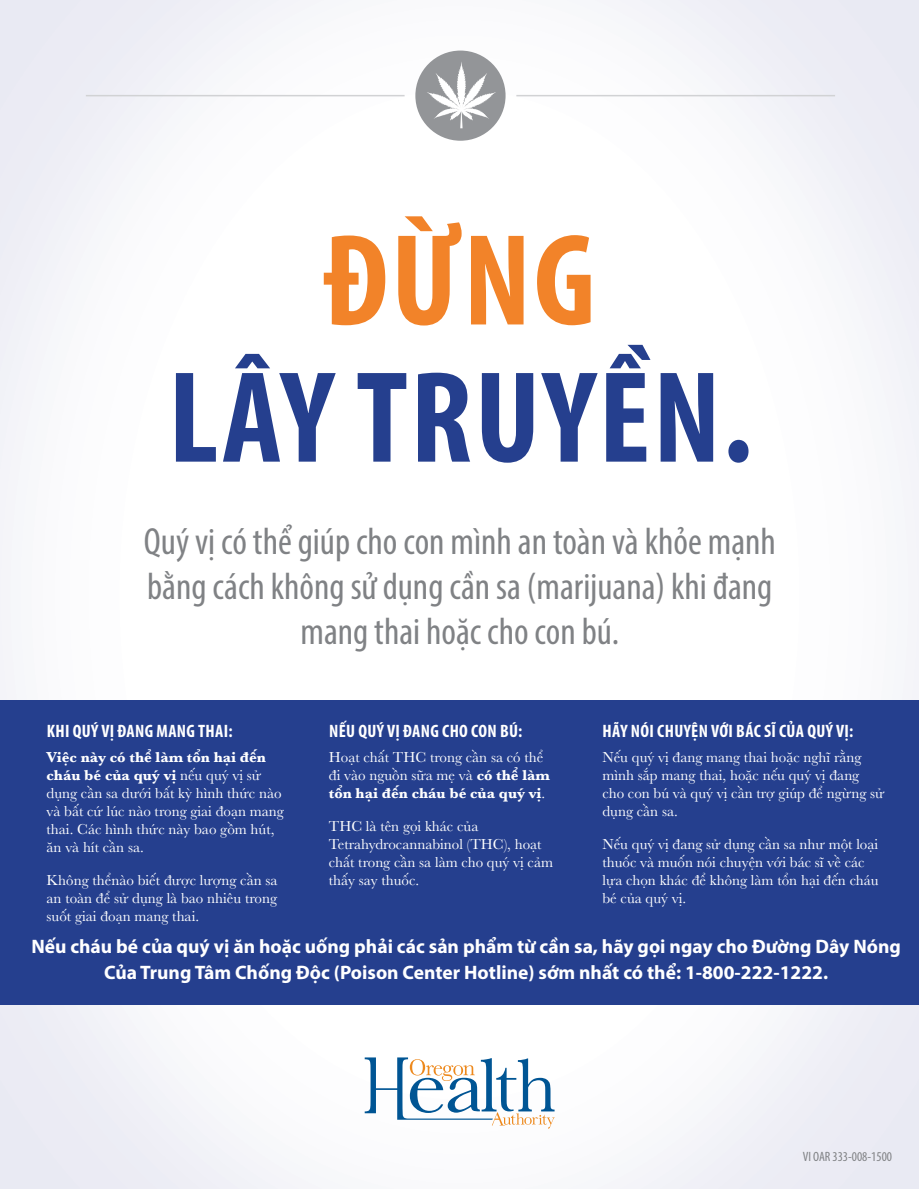
<style>
.page{position:relative;width:919px;height:1189px;background:#fff}
.page>*{position:absolute;margin:0;border:0;box-sizing:border-box;transform-origin:0 0}
.t1{font:700 condensed 131.32px/137.1px "Myriad Pro";letter-spacing:.02em;color:#253f8e;text-align:center}
.t2{font:condensed 37.95px/45.2px "Myriad Pro";color:#808285;text-align:center}
.t3{font:700 19.5px/25.5px "Myriad Pro";color:#fff;text-align:center}
.t4{font:700 condensed 18px "Myriad Pro";letter-spacing:.02em;color:#fff}
.t5{font:15px/18px "Baskerville";color:#fff}
.t6{font:condensed 13.5px "Myriad Pro";color:#808285}
.s1{color:#f28329}
.s2{font-weight:700}
</style>
<div class="page">
<img style="left:0;top:0;width:918px;height:1188px">
<div style="left:0;top:700px;width:918px;height:304px;background:#253f8e"></div>
<svg style="left:364px;top:1057px;width:190px;height:71px"></svg>
<div style="left:415px;top:51px;width:90px;height:90px;background:#939598;border-radius:50%"></div>
<svg style="left:426px;top:61px;width:70px;height:67px"></svg>
<hr style="left:86px;top:95px;width:318px;height:1px;background:#d1d2d4">
<hr style="left:516px;top:95px;width:319px;height:1px;background:#d1d2d4">
<p class="t1" style="left:168px;top:209px;width:586px"><span class="s1">ĐỪNG<br></span>LÂY TRUYỀN.</p>
<p class="t2" style="left:144px;top:518px;width:633px">Quý vị có thể giúp cho con mình an toàn và khỏe mạnh bằng cách không sử dụng cần sa (marijuana) khi đang mang thai hoặc cho con bú.</p>
<p class="t4" style="left:329px;top:719px;width:195px">NẾU QUÝ VỊ ĐANG CHO CON BÚ:</p>
<p class="t5" style="left:329px;top:748px;width:222px">Hoạt chất THC trong cần sa có thể đi vào nguồn sữa mẹ và <span class="s2">có thể làm tổn hại đến cháu bé của quý vị</span>.</p>
<p class="t5" style="left:329px;top:817px;width:226px">THC là tên gọi khác của<br>Tetrahydrocannabinol (THC), hoạt chất trong cần sa làm cho quý vị cảm thấy say thuốc.</p>
<p class="t4" style="left:602px;top:719px;width:252px">HÃY NÓI CHUYỆN VỚI BÁC SĨ CỦA QUÝ VỊ:</p>
<p class="t5" style="left:602px;top:748px;width:283px">Nếu quý vị đang mang thai hoặc nghĩ rằng mình sắp mang thai, hoặc nếu quý vị đang cho con bú và quý vị cần trợ giúp để ngừng sử dụng cần sa.</p>
<p class="t5" style="left:602px;top:835px;width:278px">Nếu quý vị đang sử dụng cần sa như một loại thuốc và muốn nói chuyện với bác sĩ về các lựa chọn khác để không làm tổn hại đến cháu bé của quý vị.</p>
<p class="t3" style="left:31px;top:933px;width:870px">Nếu cháu bé của quý vị ăn hoặc uống phải các sản phẩm từ cần sa, hãy gọi ngay cho Đường Dây Nóng<br>Của Trung Tâm Chống Độc (Poison Center Hotline) sớm nhất có thể: 1-800-222-1222.</p>
<p class="t4" style="left:47px;top:719px;width:187px">KHI QUÝ VỊ ĐANG MANG THAI:</p>
<p class="t5" style="left:47px;top:748px;width:239px"><span class="s2">Việc này có thể làm tổn hại đến cháu bé của quý vị</span> nếu quý vị sử dụng cần sa dưới bất kỳ hình thức nào và bất cứ lúc nào trong giai đoạn mang thai. Các hình thức này bao gồm hút, ăn và hít cần sa.</p>
<p class="t5" style="left:47px;top:871px;width:232px;text-align:justify">Không thểnào biết được lượng cần sa an toàn để sử dụng là bao nhiêu trong suốt giai đoạn mang thai.</p>
<p class="t6" style="left:802px;top:1148px;width:91px">VI OAR 333-008-1500</p>
</div>
